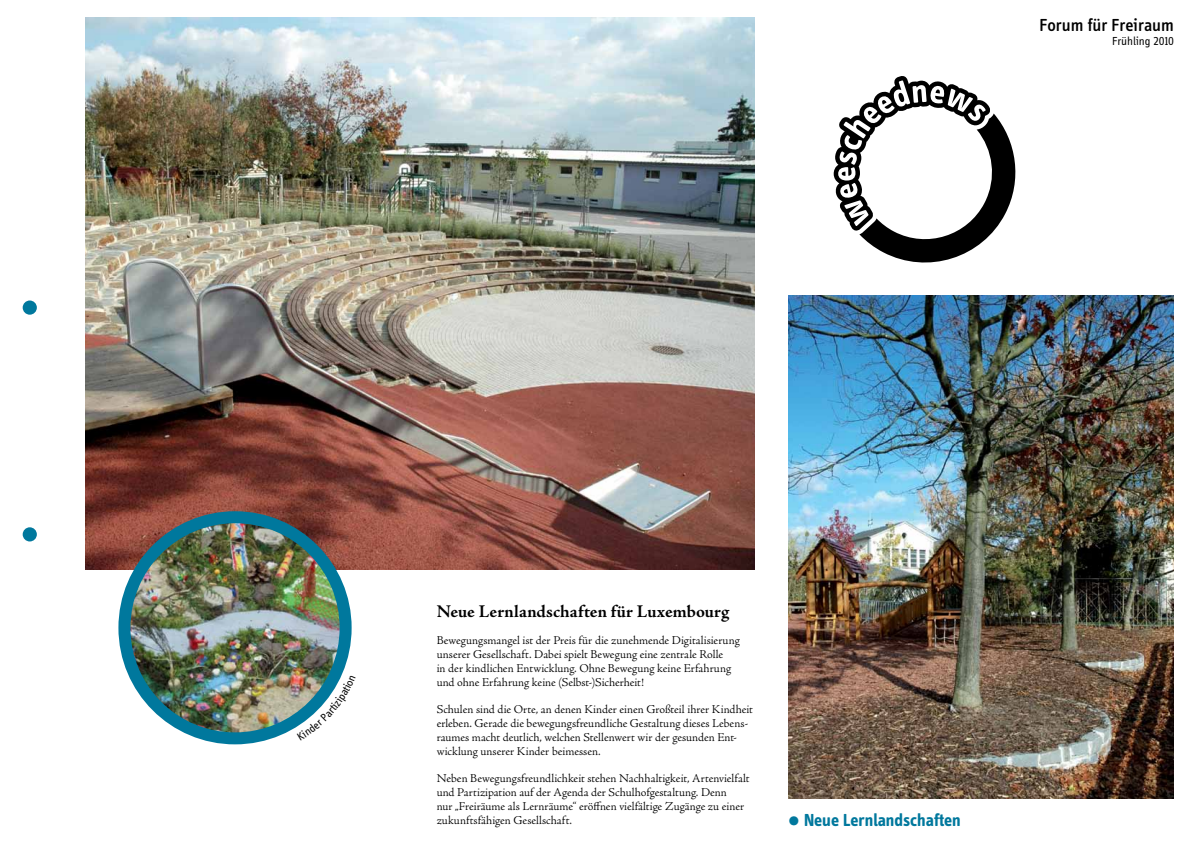
<style>
.page{position:relative;width:1191px;height:842px;background:#fff}
.page>*{position:absolute;margin:0;border:0;box-sizing:border-box;transform-origin:0 0}
.t1{font:700 18px "Adobe Jenson Pro";color:#000}
.t2{font:700 18px "Inf Dscz";color:#00789d}
.t3{font:500 18px "Inf Dscz";color:#000}
.t4{font:300 12px/13.8px "Adobe Jenson Pro";color:#000}
.t5{font:12px "Inf Dscz";color:#000}
.s1{font-size:32px}
</style>
<div class="page">
<img style="left:85px;top:17px;width:669px;height:553px">
<img style="left:788px;top:296px;width:386px;height:502px">
<div style="left:23px;top:300px;width:14px;height:15px;background:#00789d;border-radius:50%"></div>
<div style="left:23px;top:527px;width:14px;height:14px;background:#00789d;border-radius:50%"></div>
<img style="left:124px;top:517px;width:221px;height:221px;border-radius:111px">
<div style="left:118px;top:511px;width:233px;height:233px;border:12px solid #00789d;border-radius:50%"></div>
<svg style="left:833px;top:76px;width:183px;height:187px"></svg>
<svg style="left:297px;top:675px;width:45px;height:52px"></svg>
<h1 class="t3" style="left:1039px;top:15px;width:136px">Forum für Freiraum</h1>
<p class="t5" style="left:1112px;top:35px;width:63px">Frühling 2010</p>
<h1 class="t1" style="left:437px;top:601px;width:294px">Neue Lernlandschaften für Luxembourg</h1>
<p class="t4" style="left:437px;top:634px;width:304px">Bewegungsmangel ist der Preis für die zunehmende Digitalisierung unserer Gesellschaft. Dabei spielt Bewegung eine zentrale Rolle<br>in der kindlichen Entwicklung. Ohne Bewegung keine Erfahrung und ohne Erfahrung keine (Selbst-)Sicherheit!</p>
<p class="t4" style="left:437px;top:703px;width:318px">Schulen sind die Orte, an denen Kinder einen Großteil ihrer Kindheit erleben. Gerade die bewegungsfreundliche Gestaltung dieses Lebens&shy;raumes macht deutlich, welchen Stellenwert wir der gesunden Ent&shy;wicklung unserer Kinder beimessen.</p>
<p class="t4" style="left:437px;top:772px;width:314px">Neben Bewegungsfreundlichkeit stehen Nachhaltigkeit, Artenvielfalt und Partizipation auf der Agenda der Schulhofgestaltung. Denn<br>nur „Freiräume als Lernräume“ eröffnen vielfältige Zugänge zu einer zukunftsfähigen Gesellschaft.</p>
<h1 class="t2" style="left:788px;top:809px;width:174px"><span class="s1">•</span> Neue Lernlandschaften</h1>
</div>
